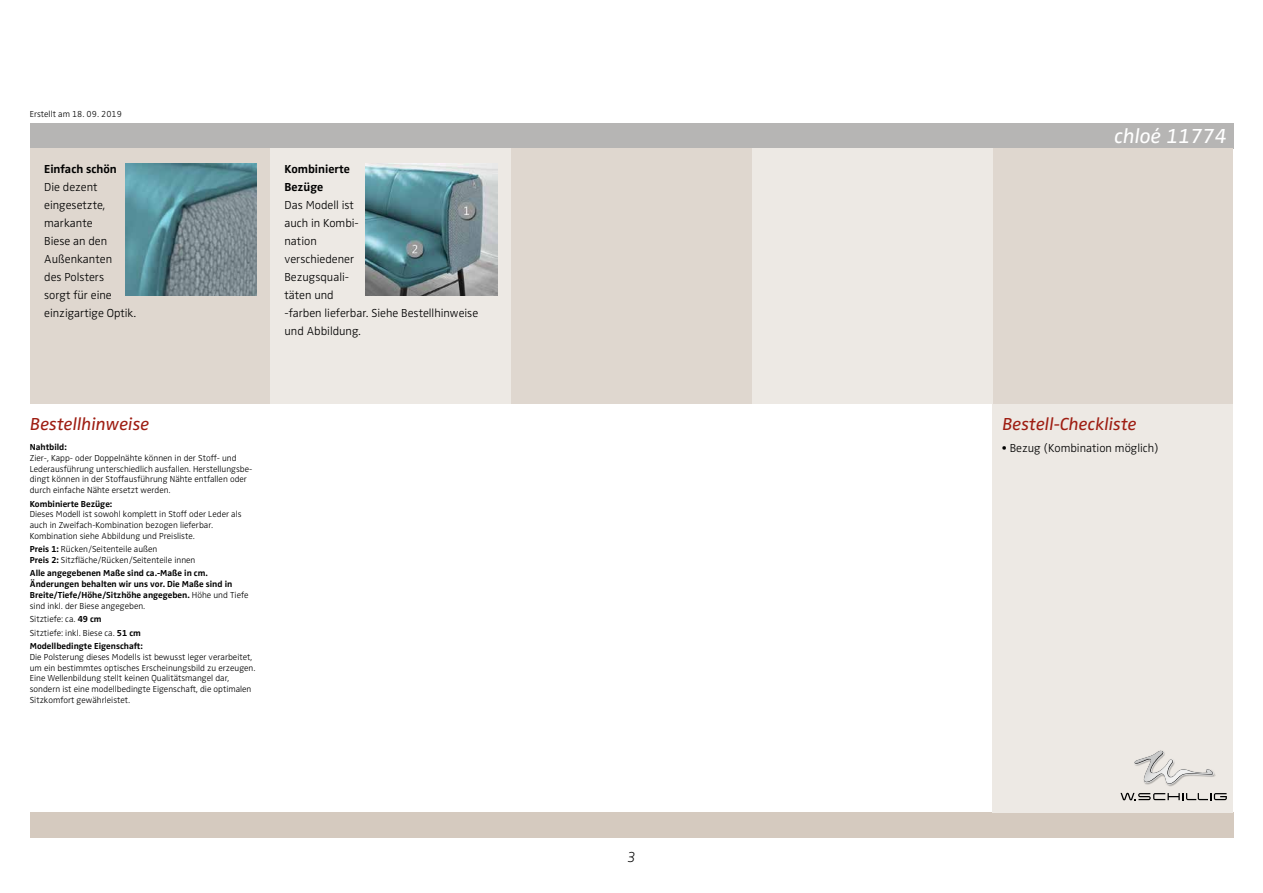
<style>
.page{position:relative;width:1263px;height:893px;background:#fff}
.page>*{position:absolute;margin:0;border:0;box-sizing:border-box;transform-origin:0 0}
.t1{font:italic 21px "Zwo Pro";color:#fff}
.t2{font:italic 18px "Zwo Pro";color:#9e1d12}
.t3{font:italic 300 expanded 15px "Zwo Pro";color:#000}
.t4{font:300 12px/18px "Zwo Pro";color:#000}
.t5{font:700 12px/18px "Zwo Pro";color:#000}
.t6{font:300 9px/10.8px "Zwo Pro";color:#000}
.t7{font:700 9px/10.8px "Zwo Pro";color:#000}
.s1{font-weight:700}
.s2{font-weight:300}
</style>
<div class="page">
<div style="left:30px;top:123px;width:1203px;height:26px;background:#b6b5b4"></div>
<div style="left:30px;top:812px;width:1203px;height:26px;background:#d5cabf"></div>
<div style="left:30px;top:149px;width:240px;height:255px;background:#dfd7cf"></div>
<div style="left:992px;top:404px;width:241px;height:408px;background:#ede9e4"></div>
<div style="left:992px;top:149px;width:241px;height:255px;background:#dfd7cf"></div>
<div style="left:752px;top:149px;width:240px;height:255px;background:#ede9e4"></div>
<div style="left:511px;top:149px;width:241px;height:255px;background:#dfd7cf"></div>
<div style="left:270px;top:149px;width:241px;height:255px;background:#ede9e4"></div>
<img style="left:125px;top:164px;width:132px;height:132px">
<img style="left:365px;top:164px;width:132px;height:132px">
<svg style="left:1146px;top:750px;width:69px;height:35px"></svg>
<img style="left:1134px;top:751px;width:79px;height:33px">
<svg style="left:1120px;top:793px;width:107px;height:7px"></svg>
<p class="t6" style="left:30px;top:109px;width:94px">Erstellt am 18. 09. 2019</p>
<h3 class="t5" style="left:44px;top:160px;width:74px">Einfach schön</h3>
<h3 class="t4" style="left:44px;top:178px;width:94px">Die dezent eingesetzte, markante<br>Biese an den<br>Außenkanten<br>des Polsters<br>sorgt für eine einzigartige Optik.</h3>
<h3 class="t5" style="left:284px;top:160px;width:67px">Kombinierte<br>Bezüge</h3>
<h3 class="t4" style="left:284px;top:196px;width:195px">Das Modell ist<br>auch in Kombi-<br>nation<br>verschiedener<br>Bezugsquali-<br>täten und<br>-farben lieferbar. Siehe Bestellhinweise und Abbildung.</h3>
<h2 class="t2" style="left:30px;top:414px;width:121px">Bestellhinweise</h2>
<p class="t7" style="left:30px;top:442px;width:38px">Nahtbild:</p>
<p class="t6" style="left:30px;top:453px;width:224px">Zier-, Kapp- oder Doppelnähte können in der Stoff- und Lederausführung unterschiedlich ausfallen. Herstellungsbe&shy;dingt können in der Stoffausführung Nähte entfallen oder durch einfache Nähte ersetzt werden.</p>
<p class="t7" style="left:30px;top:498px;width:84px">Kombinierte Bezüge:</p>
<p class="t6" style="left:30px;top:509px;width:213px">Dieses Modell ist sowohl komplett in Stoff oder Leder als auch in Zweifach-Kombination bezogen lieferbar.<br>Kombination siehe Abbildung und Preisliste.</p>
<p class="t6" style="left:30px;top:544px;width:167px"><span class="s1">Preis 1:</span> Rücken/Seitenteile außen<br><span class="s1">Preis 2:</span> Sitzfläche/Rücken/Seitenteile innen</p>
<p class="t7" style="left:30px;top:568px;width:220px">Alle angegebenen Maße sind ca.-Maße in cm.<br>Änderungen behalten wir uns vor. Die Maße sind in Breite/Tiefe/Höhe/Sitzhöhe angegeben. <span class="s2">Höhe und Tiefe sind inkl. der Biese angegeben.</span></p>
<p class="t6" style="left:30px;top:613px;width:115px;line-height:13.4px">Sitztiefe: ca. <span class="s1">49 cm<br></span>Sitztiefe: inkl. Biese ca. <span class="s1">51 cm<br>Modellbedingte Eigenschaft:</span></p>
<p class="t6" style="left:30px;top:651px;width:227px">Die Polsterung dieses Modells ist bewusst leger verarbeitet, um ein bestimmtes optisches Erscheinungsbild zu erzeugen.<br>Eine Wellenbildung stellt keinen Qualitätsmangel dar, sondern ist eine modellbedingte Eigenschaft, die optimalen Sitzkomfort gewährleistet.</p>
<h3 class="t3" style="left:627px;top:848px;width:10px">3</h3>
<h1 class="t1" style="left:1114px;top:124px;width:114px">chloé 11774</h1>
<h2 class="t2" style="left:1002px;top:414px;width:136px">Bestell-Checkliste</h2>
<h3 class="t4" style="left:1002px;top:440px;width:159px">• Bezug (Kombination möglich)</h3>
</div>
